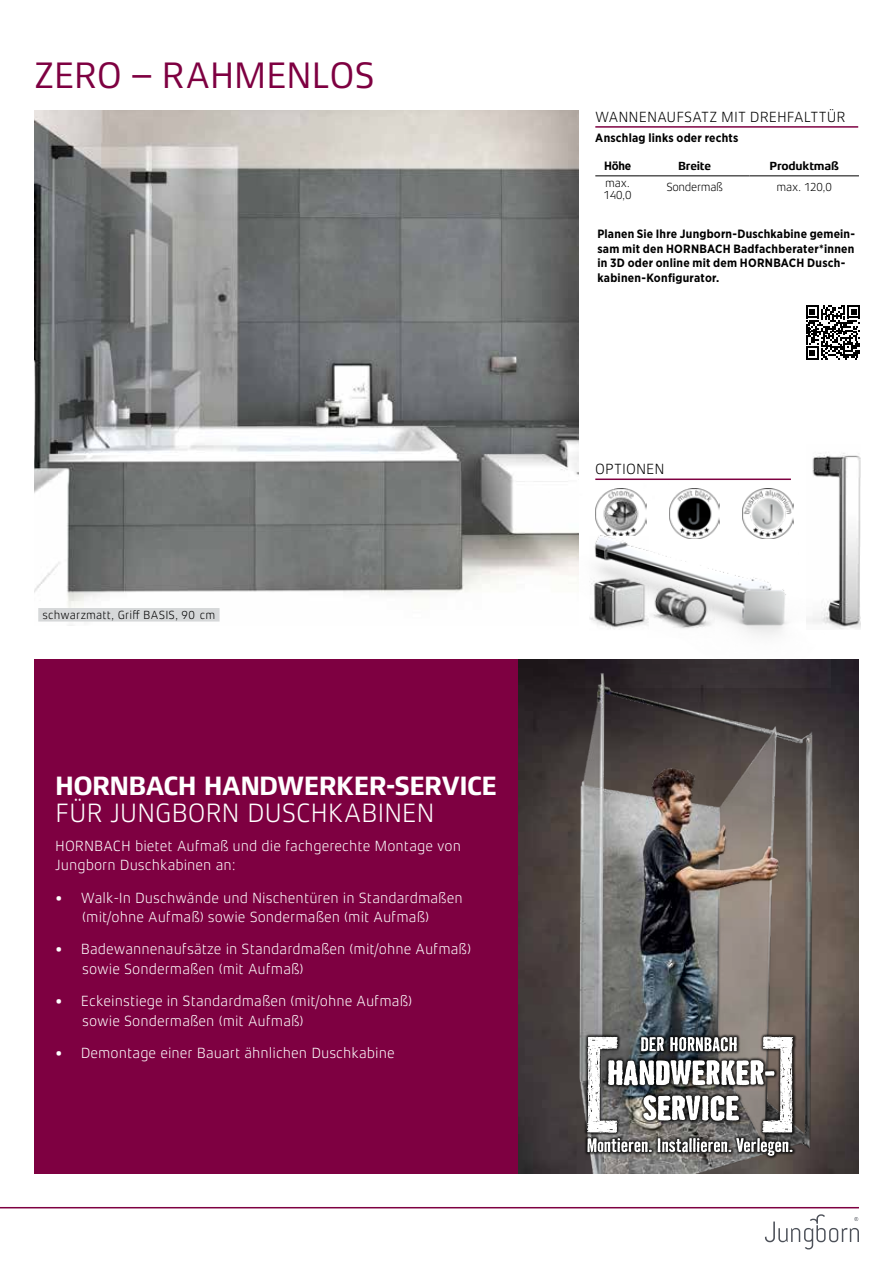
<style>
.page{position:relative;width:893px;height:1263px;background:#fff}
.page>*{position:absolute;margin:0;border:0;box-sizing:border-box;transform-origin:0 0}
.t1{font:37.5px "Xenois Sans Pro";letter-spacing:-.015em;color:#7e0041}
.t2{font:700 27px "Xenois Sans Pro";letter-spacing:-.03em;color:#fff}
.t3{font:300 27px "Xenois Sans Pro";letter-spacing:-.015em;color:#fff}
.t4{font:300 15px/19.5px "Xenois Sans Pro";color:#fff}
.t5{font:300 15px "Xenois Sans Pro";color:#000}
.t6{font:700 12px/14.4px "Gotham Narrow";letter-spacing:.02em;color:#000}
.t7{font:300 12px/12px "Xenois Sans Pro";color:#000}
.t8{font:700 12px "Xenois Sans Pro";letter-spacing:-.02em;color:#000}
.t9{font:300 12px "Xenois Sans Pro";letter-spacing:-.03em;color:#000}
</style>
<div class="page">
<hr style="left:0;top:1207px;width:859px;height:1px;background:#7e0041">
<svg style="left:765px;top:1214px;width:94px;height:35px"></svg>
<img style="left:34px;top:111px;width:544px;height:511px">
<hr style="left:595px;top:126px;width:263px;height:2px;background:#7e0041">
<hr style="left:595px;top:175px;width:45px;height:1px;background:#000">
<hr style="left:640px;top:175px;width:109px;height:1px;background:#000">
<hr style="left:749px;top:175px;width:110px;height:1px;background:#000">
<div style="left:34px;top:659px;width:825px;height:515px;background:#7e0041"></div>
<img style="left:518px;top:659px;width:341px;height:514px">
<img style="left:527px;top:659px;width:328px;height:514px">
<div style="left:583px;top:1033px;width:214px;height:126px;background:#000;opacity:.75"></div>
<svg style="left:587px;top:1037px;width:206px;height:119px;background:#929190"></svg>
<div style="left:38px;top:608px;width:182px;height:13px;background:#d6d8d9"></div>
<img style="left:548px;top:405px;width:283px;height:283px">
<img style="left:806px;top:445px;width:55px;height:185px">
<svg style="left:806px;top:305px;width:54px;height:55px"></svg>
<h1 class="t1" style="left:34px;top:54px;width:342px">ZERO – RAHMENLOS</h1>
<p class="t7" style="left:43px;top:609px;width:174px">schwarzmatt, Griff BASIS, 90 cm</p>
<h2 class="t2" style="left:55px;top:771px;width:443px">HORNBACH HANDWERKER-SERVICE</h2>
<h2 class="t3" style="left:55px;top:798px;width:381px">FÜR JUNGBORN DUSCHKABINEN</h2>
<p class="t4" style="left:55px;top:836px;width:407px">HORNBACH bietet Aufmaß und die fachgerechte Montage von<br>Jungborn Duschkabinen an:</p>
<p class="t4" style="left:55px;top:888px;width:409px;text-align:center">• Walk-In Duschwände und Nischentüren in Standardmaßen (mit/ohne Aufmaß) sowie Sondermaßen (mit Aufmaß)</p>
<p class="t4" style="left:82px;top:939px;width:390px;text-indent:-27px">• Badewannenaufsätze in Standardmaßen (mit/ohne Aufmaß) sowie Sondermaßen (mit Aufmaß)</p>
<p class="t4" style="left:82px;top:991px;width:331px;text-indent:-27px">• Eckeinstiege in Standardmaßen (mit/ohne Aufmaß) sowie Sondermaßen (mit Aufmaß)</p>
<p class="t4" style="left:55px;top:1043px;width:341px">• Demontage einer Bauart ähnlichen Duschkabine</p>
<p class="t5" style="left:595px;top:108px;width:252px">WANNENAUFSATZ MIT DREHFALTTÜR</p>
<p class="t6" style="left:595px;top:130px;width:145px">Anschlag links oder rechts</p>
<p class="t6" style="left:604px;top:158px;width:29px">Höhe</p>
<p class="t8" style="left:678px;top:159px;width:35px">Breite</p>
<p class="t8" style="left:769px;top:159px;width:71px">Produktmaß</p>
<p class="t7" style="left:604px;top:177px;width:29px">max.<br>140,0</p>
<p class="t9" style="left:666px;top:180px;width:58px">Sondermaß</p>
<p class="t7" style="left:776px;top:181px;width:57px">max. 120,0</p>
<p class="t6" style="left:597px;top:227px;width:258px">Planen Sie Ihre Jungborn-Duschkabine gemein&shy;sam mit den HORNBACH Badfachberater*innen in 3D oder online mit dem HORNBACH Dusch&shy;kabinen-Konfigurator.</p>
<p class="t5" style="left:595px;top:461px;width:71px">OPTIONEN</p>
</div>
